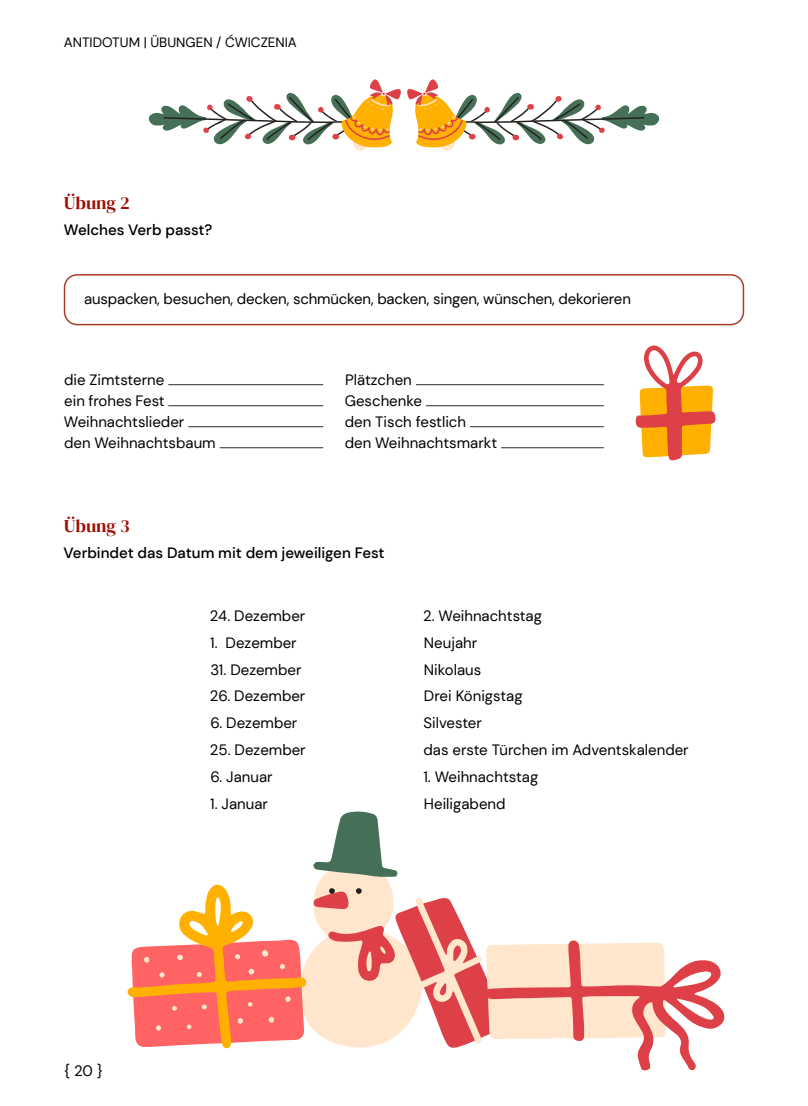
<style>
.page{position:relative;width:808px;height:1106px;background:#fff}
.page>*{position:absolute;margin:0;border:0;box-sizing:border-box;transform-origin:0 0}
.t1{font:18px "DM Serif Display";color:#a00d00}
.t2{font:15px/21px "DM Sans";color:#000}
.t3{font:500 15px "DM Sans";color:#000}
.t4{font:13.5px "DM Sans";color:#000}
</style>
<div class="page">
<div style="left:64px;top:274px;width:680px;height:51px;border:2px solid #ab3d24;border-radius:13px"></div>
<hr style="left:168px;top:384px;width:155px;height:1px;background:#000">
<hr style="left:168px;top:405px;width:155px;height:1px;background:#000">
<hr style="left:188px;top:426px;width:135px;height:1px;background:#000">
<hr style="left:220px;top:447px;width:103px;height:1px;background:#000">
<hr style="left:416px;top:384px;width:188px;height:1px;background:#000">
<hr style="left:426px;top:405px;width:178px;height:1px;background:#000">
<hr style="left:470px;top:426px;width:134px;height:1px;background:#000">
<hr style="left:501px;top:447px;width:103px;height:1px;background:#000">
<svg style="left:353px;top:135px;width:16px;height:16px"></svg>
<svg style="left:148px;top:79px;width:253px;height:68px"></svg>
<svg style="left:439px;top:135px;width:16px;height:16px"></svg>
<svg style="left:407px;top:79px;width:252px;height:68px"></svg>
<svg style="left:636px;top:345px;width:80px;height:116px"></svg>
<svg style="left:128px;top:811px;width:597px;height:259px"></svg>
<p class="t4" style="left:64px;top:34px;width:235px">ANTIDOTUM | ÜBUNGEN / ĆWICZENIA</p>
<p class="t1" style="left:64px;top:192px;width:67px">Übung 2</p>
<p class="t3" style="left:64px;top:221px;width:150px">Welches Verb passt?</p>
<p class="t2" style="left:84px;top:288px;width:548px">auspacken, besuchen, decken, schmücken, backen, singen, wünschen, dekorieren</p>
<p class="t2" style="left:64px;top:369px;width:153px">die Zimtsterne<br>ein frohes Fest<br>Weihnachtslieder<br>den Weihnachtsbaum</p>
<p class="t2" style="left:345px;top:369px;width:154px">Plätzchen<br>Geschenke<br>den Tisch festlich<br>den Weihnachtsmarkt</p>
<p class="t1" style="left:64px;top:515px;width:67px">Übung 3</p>
<p class="t3" style="left:64px;top:543px;width:323px">Verbindet das Datum mit dem jeweiligen Fest</p>
<p class="t2" style="left:64px;top:1060px;width:41px">{ 20 }</p>
<p class="t2" style="left:210px;top:605px;width:97px">24. Dezember</p>
<p class="t2" style="left:423px;top:605px;width:120px">2. Weihnachtstag</p>
<p class="t2" style="left:210px;top:632px;width:88px">1. Dezember</p>
<p class="t2" style="left:424px;top:632px;width:55px">Neujahr</p>
<p class="t2" style="left:210px;top:658px;width:93px">31. Dezember</p>
<p class="t2" style="left:424px;top:658px;width:59px">Nikolaus</p>
<p class="t2" style="left:210px;top:685px;width:97px">26. Dezember</p>
<p class="t2" style="left:424px;top:685px;width:100px">Drei Königstag</p>
<p class="t2" style="left:210px;top:712px;width:88px">6. Dezember</p>
<p class="t2" style="left:424px;top:712px;width:60px">Silvester</p>
<p class="t2" style="left:210px;top:739px;width:97px">25. Dezember</p>
<p class="t2" style="left:423px;top:739px;width:267px">das erste Türchen im Adventskalender</p>
<p class="t2" style="left:210px;top:766px;width:64px">6. Januar</p>
<p class="t2" style="left:423px;top:766px;width:116px">1. Weihnachtstag</p>
<p class="t2" style="left:210px;top:793px;width:59px">1. Januar</p>
<p class="t2" style="left:424px;top:793px;width:83px">Heiligabend</p>
</div>
